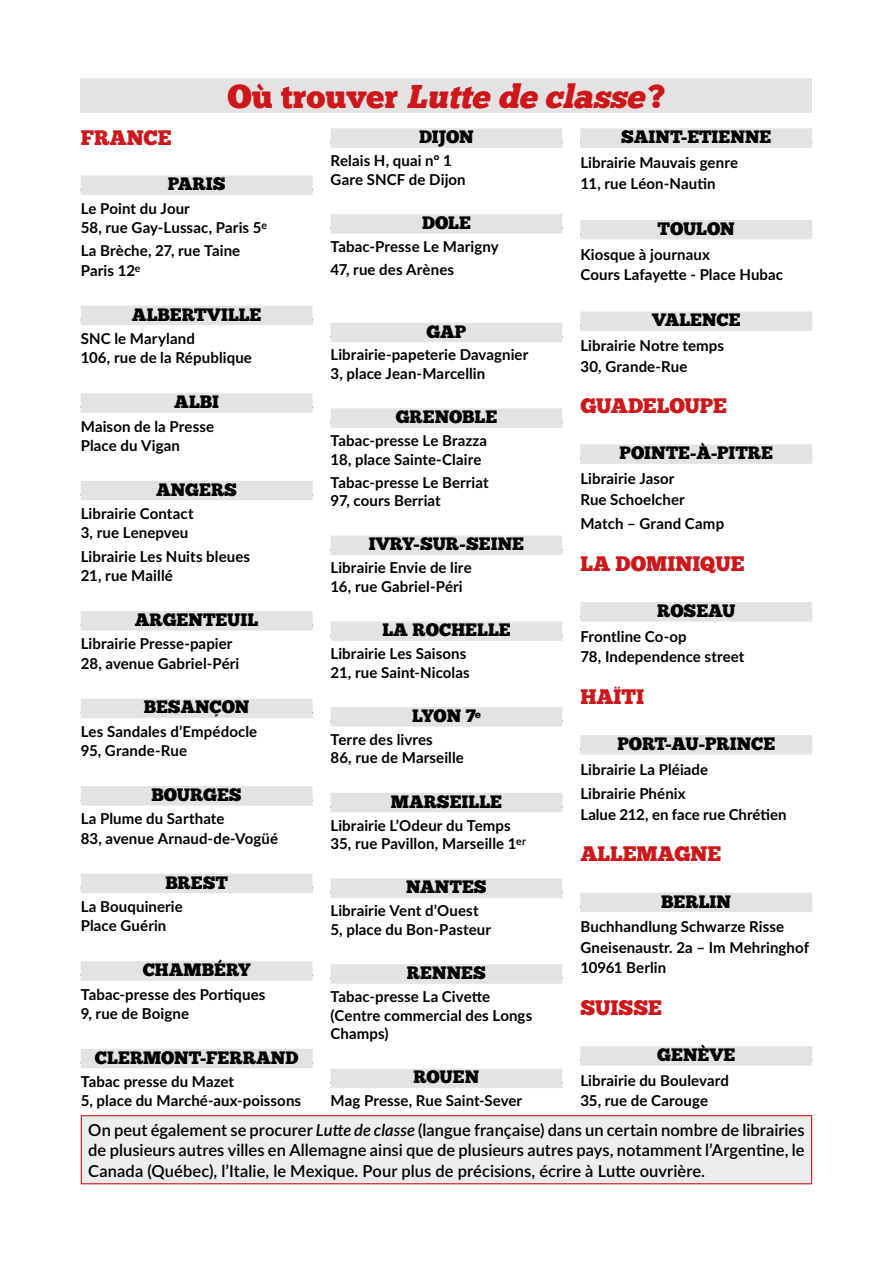
<style>
.page{position:relative;width:893px;height:1263px;background:#fff}
.page>*{position:absolute;margin:0;border:0;box-sizing:border-box;transform-origin:0 0}
.t1{font:italic 33px "Chunk Five";color:#cd171a}
.t2{font:21px "Chunk Five";letter-spacing:-.005em;color:#cd171a}
.t3{font:18px "Chunk Five";letter-spacing:-.005em;color:#000}
.t4{font:600 16.5px/20.4px "Lato";letter-spacing:.005em;color:#000;text-align:justify}
.t5{font:700 15px/19.2px "Lato";letter-spacing:.005em;color:#000}
.s1{font-style:normal}
.s2{font-style:italic}
</style>
<div class="page">
<div style="left:81px;top:175px;width:232px;height:20px;background:#e3e3e3"></div>
<div style="left:81px;top:306px;width:232px;height:19px;background:#e3e3e3"></div>
<div style="left:81px;top:393px;width:232px;height:20px;background:#e3e3e3"></div>
<div style="left:81px;top:481px;width:232px;height:19px;background:#e3e3e3"></div>
<div style="left:81px;top:611px;width:232px;height:19px;background:#e3e3e3"></div>
<div style="left:81px;top:698px;width:232px;height:20px;background:#e3e3e3"></div>
<div style="left:81px;top:786px;width:232px;height:20px;background:#e3e3e3"></div>
<div style="left:81px;top:874px;width:232px;height:19px;background:#e3e3e3"></div>
<div style="left:81px;top:961px;width:232px;height:20px;background:#e3e3e3"></div>
<div style="left:81px;top:1049px;width:232px;height:19px;background:#e3e3e3"></div>
<div style="left:331px;top:128px;width:231px;height:20px;background:#e3e3e3"></div>
<div style="left:331px;top:214px;width:231px;height:20px;background:#e3e3e3"></div>
<div style="left:331px;top:323px;width:231px;height:19px;background:#e3e3e3"></div>
<div style="left:331px;top:408px;width:231px;height:20px;background:#e3e3e3"></div>
<div style="left:331px;top:536px;width:231px;height:19px;background:#e3e3e3"></div>
<div style="left:331px;top:621px;width:231px;height:20px;background:#e3e3e3"></div>
<div style="left:331px;top:707px;width:231px;height:19px;background:#e3e3e3"></div>
<div style="left:331px;top:793px;width:231px;height:19px;background:#e3e3e3"></div>
<div style="left:331px;top:878px;width:231px;height:20px;background:#e3e3e3"></div>
<div style="left:331px;top:964px;width:231px;height:20px;background:#e3e3e3"></div>
<div style="left:331px;top:1068px;width:231px;height:20px;background:#e3e3e3"></div>
<div style="left:580px;top:128px;width:232px;height:20px;background:#e3e3e3"></div>
<div style="left:580px;top:220px;width:232px;height:19px;background:#e3e3e3"></div>
<div style="left:580px;top:311px;width:232px;height:20px;background:#e3e3e3"></div>
<div style="left:580px;top:444px;width:232px;height:20px;background:#e3e3e3"></div>
<div style="left:580px;top:602px;width:232px;height:19px;background:#e3e3e3"></div>
<div style="left:580px;top:735px;width:232px;height:19px;background:#e3e3e3"></div>
<div style="left:580px;top:893px;width:232px;height:19px;background:#e3e3e3"></div>
<div style="left:580px;top:1046px;width:232px;height:19px;background:#e3e3e3"></div>
<div style="left:81px;top:79px;width:731px;height:34px;background:#e3e3e3"></div>
<div style="left:81px;top:1116px;width:731px;height:68px;background:#ededed"></div>
<div style="left:81px;top:1115px;width:731px;height:69px;border:1px solid #cd171a"></div>
<h1 class="t1" style="left:227px;top:76px;width:440px"><span class="s1">O ù t r o u v e r</span> Lutte de classe<span class="s1">?</span></h1>
<h2 class="t2" style="left:81px;top:126px;width:92px">FRANCE</h2>
<p class="t3" style="left:168px;top:173px;width:59px">PARIS</p>
<p class="t5" style="left:81px;top:198px;width:188px">Le Point du Jour<br>58, rue Gay-Lussac, Paris 5<sup>e</sup></p>
<p class="t5" style="left:81px;top:241px;width:161px">La Brèche, 27, rue Taine<br>Paris 12<sup>e</sup></p>
<p class="t3" style="left:132px;top:304px;width:131px">ALBERTVILLE</p>
<p class="t5" style="left:81px;top:328px;width:173px">SNC le Maryland<br>106, rue de la République</p>
<p class="t3" style="left:174px;top:391px;width:46px">ALBI</p>
<p class="t5" style="left:81px;top:416px;width:135px">Maison de la Presse<br>Place du Vigan</p>
<p class="t3" style="left:156px;top:479px;width:82px">ANGERS</p>
<p class="t5" style="left:81px;top:503px;width:114px">Librairie Contact<br>3, rue Lenepveu</p>
<p class="t5" style="left:81px;top:546px;width:171px">Librairie Les Nuits bleues<br>21, rue Maillé</p>
<p class="t3" style="left:135px;top:609px;width:125px">ARGENTEUIL</p>
<p class="t5" style="left:81px;top:634px;width:160px">Librairie Presse-papier<br>28, avenue Gabriel-Péri</p>
<p class="t3" style="left:144px;top:696px;width:107px">BESANÇON</p>
<p class="t5" style="left:81px;top:721px;width:178px">Les Sandales d’Empédocle<br>95, Grande-Rue</p>
<p class="t3" style="left:152px;top:784px;width:92px">BOURGES</p>
<p class="t5" style="left:81px;top:809px;width:199px">La Plume du Sarthate<br>83, avenue Arnaud-de-Vogüé</p>
<p class="t3" style="left:165px;top:871px;width:64px">BREST</p>
<p class="t5" style="left:81px;top:896px;width:104px">La Bouquinerie<br>Place Guérin</p>
<p class="t3" style="left:143px;top:959px;width:109px">CHAMBÉRY</p>
<p class="t5" style="left:81px;top:984px;width:186px">Tabac-presse des Portiques<br>9, rue de Boigne</p>
<p class="t3" style="left:95px;top:1047px;width:205px">CLERMONT-FERRAND</p>
<p class="t5" style="left:81px;top:1071px;width:222px">Tabac presse du Mazet<br>5, place du Marché-aux-poissons</p>
<p class="t3" style="left:419px;top:126px;width:56px">DIJON</p>
<p class="t5" style="left:331px;top:151px;width:137px;line-height:18.6px">Relais H, quai n° 1<br>Gare SNCF de Dijon</p>
<p class="t3" style="left:422px;top:212px;width:50px">DOLE</p>
<p class="t5" style="left:331px;top:234px;width:170px;line-height:22.8px">Tabac-Presse Le Marigny<br>47, rue des Arènes</p>
<p class="t3" style="left:426px;top:320px;width:41px">GAP</p>
<p class="t5" style="left:331px;top:345px;width:199px;line-height:18.6px">Librairie-papeterie Davagnier<br>3, place Jean-Marcellin</p>
<p class="t3" style="left:396px;top:406px;width:103px">GRENOBLE</p>
<p class="t5" style="left:331px;top:431px;width:158px;line-height:18.6px">Tabac-presse Le Brazza<br>18, place Sainte-Claire</p>
<p class="t5" style="left:331px;top:472px;width:160px;line-height:18.6px">Tabac-presse Le Berriat<br>97, cours Berriat</p>
<p class="t3" style="left:369px;top:533px;width:157px">IVRY-SUR-SEINE</p>
<p class="t5" style="left:331px;top:558px;width:143px;line-height:18.6px">Librairie Envie de lire<br>16, rue Gabriel-Péri</p>
<p class="t3" style="left:382px;top:619px;width:130px">LA ROCHELLE</p>
<p class="t5" style="left:331px;top:644px;width:141px;line-height:18.6px">Librairie Les Saisons<br>21, rue Saint-Nicolas</p>
<p class="t3" style="left:412px;top:705px;width:70px">LYON 7<sup>e</sup></p>
<p class="t5" style="left:331px;top:729px;width:135px;line-height:18.6px">Terre des livres<br>86, rue de Marseille</p>
<p class="t3" style="left:391px;top:791px;width:112px">MARSEILLE</p>
<p class="t5" style="left:331px;top:815px;width:197px;line-height:18.6px">Librairie L’Odeur du Temps<br>35, rue Pavillon, Marseille 1<sup>er</sup></p>
<p class="t3" style="left:406px;top:876px;width:82px">NANTES</p>
<p class="t5" style="left:331px;top:901px;width:162px;line-height:18.6px">Librairie Vent d’Ouest<br>5, place du Bon-Pasteur</p>
<p class="t3" style="left:407px;top:962px;width:80px">RENNES</p>
<p class="t5" style="left:331px;top:986px;width:203px;line-height:18.6px">Tabac-presse La Civette (Centre commercial des Longs<br>Champs)</p>
<p class="t3" style="left:413px;top:1066px;width:67px">ROUEN</p>
<p class="t5" style="left:331px;top:1091px;width:193px">Mag Presse, Rue Saint-Sever</p>
<p class="t3" style="left:621px;top:126px;width:152px">SAINT-ETIENNE</p>
<p class="t5" style="left:580px;top:152px;width:159px;line-height:20.5px">Librairie Mauvais genre<br>11, rue Léon-Nautin</p>
<p class="t3" style="left:658px;top:218px;width:79px">TOULON</p>
<p class="t5" style="left:580px;top:243px;width:204px;line-height:20.5px">Kiosque à journaux<br>Cours Lafayette - Place Hubac</p>
<p class="t3" style="left:652px;top:309px;width:90px">VALENCE</p>
<p class="t5" style="left:580px;top:335px;width:145px;line-height:20.5px">Librairie Notre temps<br>30, Grande-Rue</p>
<h2 class="t2" style="left:580px;top:393px;width:148px">GUADELOUPE</h2>
<p class="t3" style="left:620px;top:442px;width:155px">POINTE-À-PITRE</p>
<p class="t5" style="left:580px;top:468px;width:106px;line-height:20.5px">Librairie Jasor<br>Rue Schoelcher</p>
<p class="t5" style="left:580px;top:514px;width:145px">Match – Grand Camp</p>
<h2 class="t2" style="left:580px;top:551px;width:166px">LA DOMINIQUE</h2>
<p class="t3" style="left:657px;top:600px;width:80px">ROSEAU</p>
<p class="t5" style="left:580px;top:625px;width:166px;line-height:20.5px">Frontline Co-op<br>78, Independence street</p>
<h2 class="t2" style="left:580px;top:684px;width:65px">HAÏTI</h2>
<p class="t3" style="left:617px;top:733px;width:159px">PORT-AU-PRINCE</p>
<p class="t5" style="left:580px;top:756px;width:129px;line-height:24.8px">Librairie La Pléiade<br>Librairie Phénix</p>
<p class="t5" style="left:580px;top:804px;width:208px">Lalue 212, en face rue Chrétien</p>
<h2 class="t2" style="left:580px;top:841px;width:142px">ALLEMAGNE</h2>
<p class="t3" style="left:661px;top:890px;width:71px">BERLIN</p>
<p class="t5" style="left:580px;top:916px;width:230px;line-height:20.5px">Buchhandlung Schwarze Risse<br>Gneisenaustr. 2a – Im Mehringhof<br>10961 Berlin</p>
<h2 class="t2" style="left:580px;top:995px;width:83px">SUISSE</h2>
<p class="t3" style="left:657px;top:1044px;width:79px">GENÈVE</p>
<p class="t5" style="left:580px;top:1069px;width:150px;line-height:20.5px">Librairie du Boulevard<br>35, rue de Carouge</p>
<p class="t4" style="left:88px;top:1119px;width:718px">On peut également se procurer <span class="s2">Lutte de classe</span> (langue française) dans un certain nombre de librairies de plusieurs autres villes en Allemagne ainsi que de plusieurs autres pays, notamment l’Argentine, le Canada (Québec), l’Italie, le Mexique. Pour plus de précisions, écrire à Lutte ouvrière.</p>
</div>
